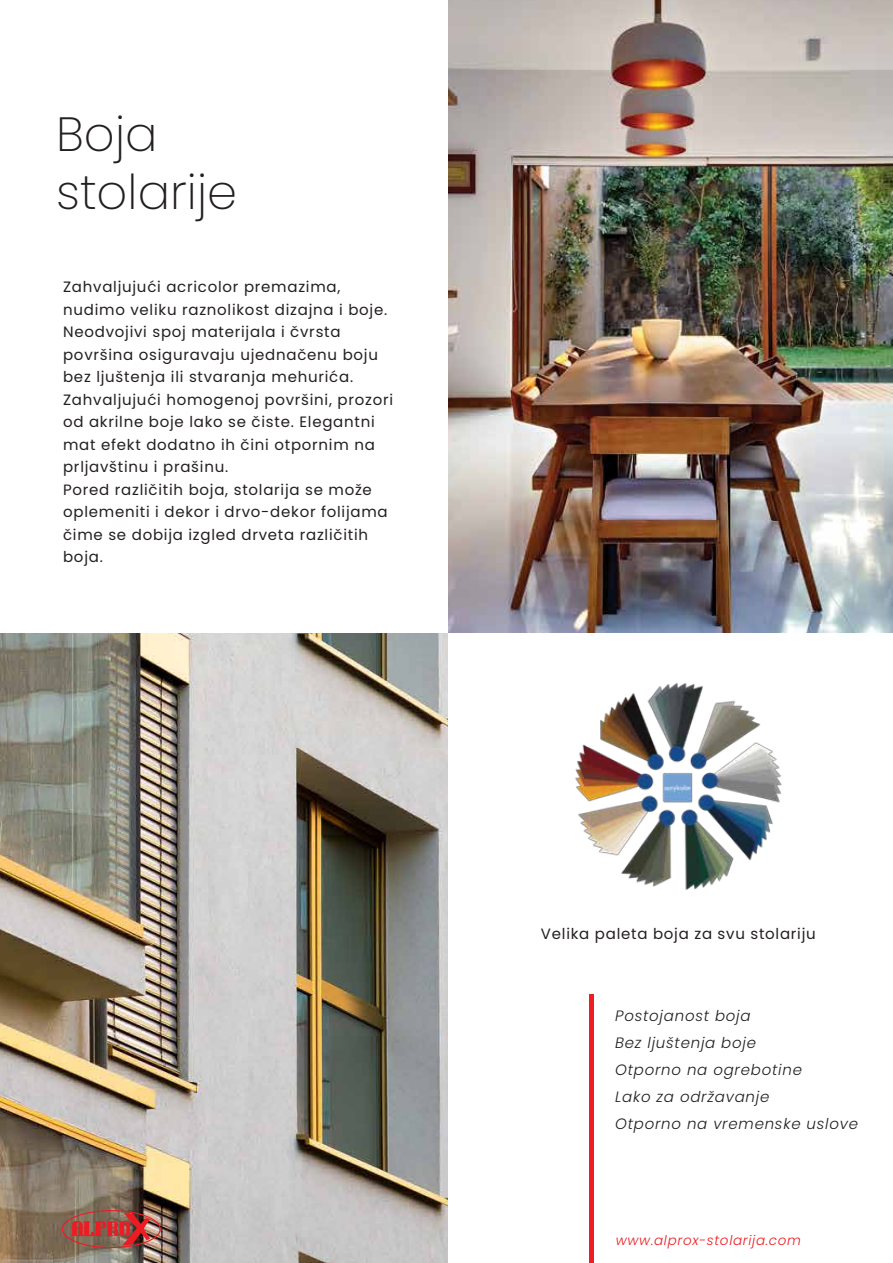
<style>
.page{position:relative;width:893px;height:1263px;background:#fff}
.page>*{position:absolute;margin:0;border:0;box-sizing:border-box;transform-origin:0 0}
.t1{font:200 48px/58.3px "Poppins";color:#231f20}
.t2{font:15px/22.5px "Poppins";letter-spacing:.05em;color:#231f20}
.t3{font:italic 300 15px/27px "Poppins";letter-spacing:.05em;color:#231f20}
.t4{font:italic 300 13.5px "Poppins";letter-spacing:.05em;color:#ed1d24}
</style>
<div class="page">
<img style="left:448px;top:0;width:445px;height:632px">
<img style="left:0;top:634px;width:448px;height:629px">
<img style="left:575px;top:683px;width:207px;height:207px">
<hr style="left:589px;top:995px;width:4px;height:268px;background:#ed1d24">
<div style="left:62px;top:1210px;width:99px;height:38px;border:1px solid #ed1c24;border-radius:50%"></div>
<svg style="left:71px;top:1213px;width:79px;height:32px;background:#a74b43"></svg>
<h1 class="t1" style="left:56px;top:105px;width:183px">Boja stolarije</h1>
<p class="t2" style="left:63px;top:276px;width:331px">Zahvaljujući acricolor premazima, nudimo veliku raznolikost dizajna i boje.<br>Neodvojivi spoj materijala i čvrsta površina osiguravaju ujednačenu boju bez ljuštenja ili stvaranja mehurića.<br>Zahvaljujući homogenoj površini, prozori od akrilne boje lako se čiste. Elegantni mat efekt dodatno ih čini otpornim na prljavštinu i prašinu.<br>Pored različitih boja, stolarija se može oplemeniti i dekor i drvo-dekor folijama čime se dobija izgled drveta različitih boja.</p>
<p class="t2" style="left:541px;top:923px;width:276px">Velika paleta boja za svu stolariju</p>
<p class="t3" style="left:615px;top:1002px;width:244px">Postojanost boja<br>Bez ljuštenja boje<br>Otporno na ogrebotine<br>Lako za održavanje<br>Otporno na vremenske uslove</p>
<p class="t4" style="left:616px;top:1232px;width:187px">www.alprox-stolarija.com</p>
</div>
